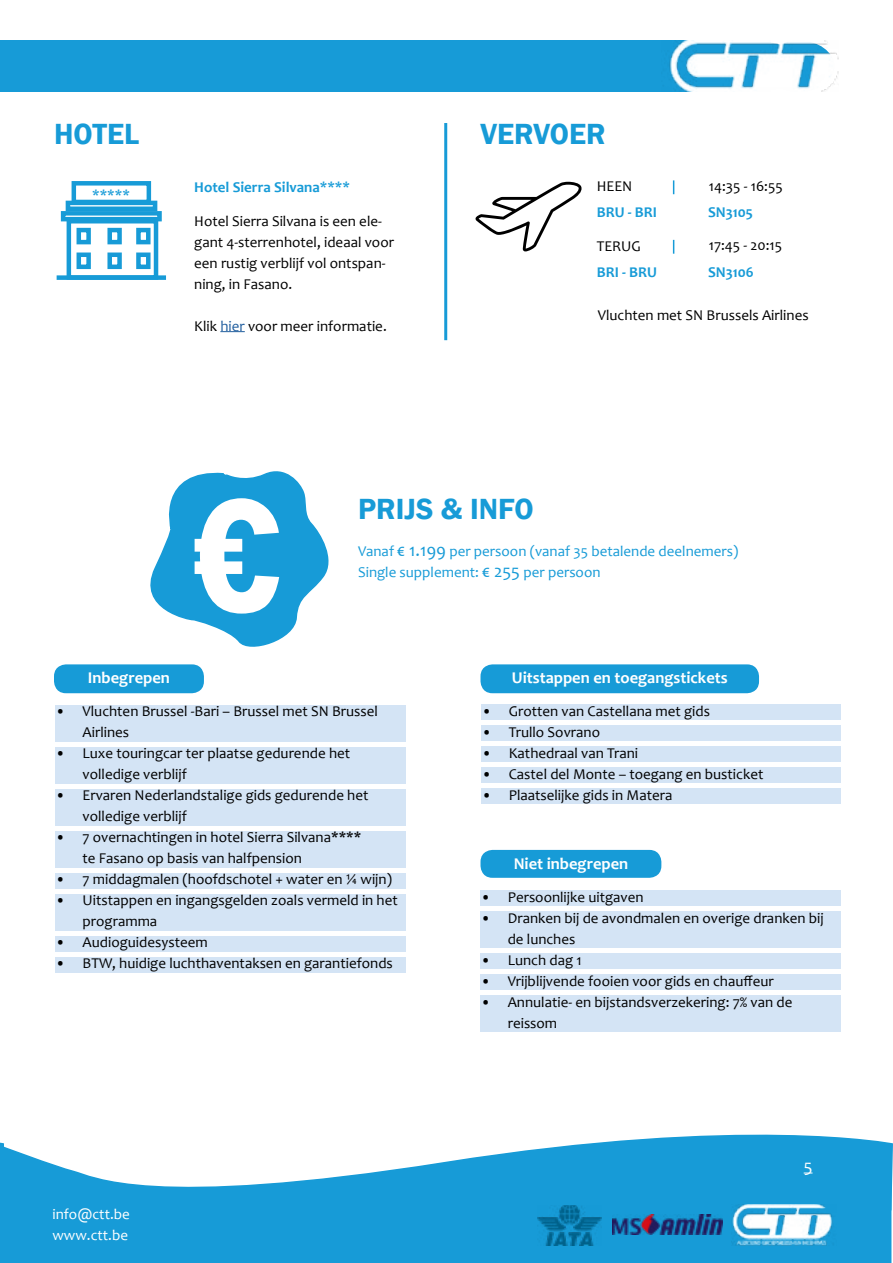
<style>
.page{position:relative;width:893px;height:1263px;background:#fff}
.page>*{position:absolute;margin:0;border:0;box-sizing:border-box;transform-origin:0 0}
.t1{font:600 168px "Franklin Gothic";color:#fff;scale:.89 1}
.t2{font:600 30px "Franklin Gothic";color:#179bd7}
.t3{font:18px "Candara";color:#fff}
.t4{font:700 16.5px "Candara";color:#fff}
.t5{font:15px/21px "Candara";color:#000}
.t6{font:15px "Candara";color:#179bd7}
.t7{font:700 15px "Candara";color:#179bd7}
.t8{font:15px/21px "Candara";color:#fff}
.s1{color:#215e9e}
.s2{font-size:18px}
</style>
<div class="page">
<svg style="left:5px;top:1134px;width:888px;height:77px"></svg>
<div style="left:5px;top:1187px;width:886px;height:76px;background:#179bd7"></div>
<img style="left:731px;top:1204px;width:105px;height:41px">
<img style="left:612px;top:1214px;width:110px;height:20px">
<img style="left:538px;top:1205px;width:63px;height:41px">
<svg style="left:0;top:1142px;width:5px;height:121px"></svg>
<div style="left:72px;top:181px;width:79px;height:23px;border:4px solid #179bd7"></div>
<div style="left:66px;top:201px;width:91px;height:10px;border:4px solid #179bd7"></div>
<div style="left:61px;top:211px;width:101px;height:10px;border:4px solid #179bd7"></div>
<div style="left:67px;top:219px;width:91px;height:61px;border:4px solid #179bd7"></div>
<div style="left:57px;top:275px;width:109px;height:5px;background:#179bd7"></div>
<div style="left:77px;top:228px;width:14px;height:16px;border:4px solid #179bd7"></div>
<div style="left:107px;top:228px;width:15px;height:16px;border:4px solid #179bd7"></div>
<div style="left:136px;top:228px;width:15px;height:16px;border:4px solid #179bd7"></div>
<div style="left:77px;top:252px;width:14px;height:17px;border:4px solid #179bd7"></div>
<div style="left:107px;top:252px;width:15px;height:17px;border:4px solid #179bd7"></div>
<div style="left:136px;top:252px;width:15px;height:17px;border:4px solid #179bd7"></div>
<svg style="left:150px;top:471px;width:179px;height:176px"></svg>
<div style="left:54px;top:664px;width:150px;height:29px;background:#179bd7;border-radius:12px"></div>
<div style="left:480px;top:664px;width:279px;height:29px;background:#179bd7;border-radius:12px"></div>
<div style="left:480px;top:850px;width:181px;height:28px;background:#179bd7;border-radius:12px"></div>
<div style="left:0;top:41px;width:770px;height:51px;background:#179bd7"></div>
<img style="left:662px;top:40px;width:177px;height:52px">
<svg style="left:475px;top:181px;width:107px;height:71px"></svg>
<div style="left:56px;top:705px;width:350px;height:36px;background:#d4e4f5"></div>
<div style="left:56px;top:747px;width:350px;height:36px;background:#d4e4f5"></div>
<div style="left:56px;top:789px;width:350px;height:36px;background:#d4e4f5"></div>
<div style="left:56px;top:831px;width:350px;height:36px;background:#d4e4f5"></div>
<div style="left:56px;top:873px;width:350px;height:15px;background:#d4e4f5"></div>
<div style="left:56px;top:894px;width:350px;height:36px;background:#d4e4f5"></div>
<div style="left:56px;top:936px;width:350px;height:15px;background:#d4e4f5"></div>
<div style="left:56px;top:957px;width:350px;height:15px;background:#d4e4f5"></div>
<svg style="left:220px;top:331px;width:25px;height:1px"></svg>
<svg style="left:673px;top:180px;width:1px;height:14px"></svg>
<svg style="left:673px;top:240px;width:1px;height:14px"></svg>
<hr style="left:444px;top:123px;width:3px;height:217px;background:#179bd7">
<div style="left:482px;top:705px;width:359px;height:15px;background:#d4e4f5"></div>
<div style="left:482px;top:726px;width:359px;height:15px;background:#d4e4f5"></div>
<div style="left:482px;top:747px;width:359px;height:15px;background:#d4e4f5"></div>
<div style="left:482px;top:768px;width:359px;height:15px;background:#d4e4f5"></div>
<div style="left:482px;top:789px;width:359px;height:15px;background:#d4e4f5"></div>
<div style="left:481px;top:891px;width:360px;height:15px;background:#d4e4f5"></div>
<div style="left:481px;top:912px;width:360px;height:36px;background:#d4e4f5"></div>
<div style="left:481px;top:954px;width:360px;height:15px;background:#d4e4f5"></div>
<div style="left:481px;top:975px;width:360px;height:15px;background:#d4e4f5"></div>
<div style="left:481px;top:996px;width:360px;height:36px;background:#d4e4f5"></div>
<h2 class="t2" style="left:54px;top:116px;width:87px">HOTEL</h2>
<h2 class="t2" style="left:480px;top:116px;width:127px">VERVOER</h2>
<p class="t6" style="left:92px;top:186px;width:39px">*****</p>
<p class="t7" style="left:194px;top:178px;width:157px">Hotel Sierra Silvana****</p>
<p class="t5" style="left:709px;top:175px;width:76px">14:35 - 16:55</p>
<p class="t5" style="left:597px;top:176px;width:37px">HEEN</p>
<p class="t7" style="left:597px;top:203px;width:62px">BRU - BRI</p>
<p class="t7" style="left:708px;top:203px;width:46px">SN3105</p>
<p class="t5" style="left:194px;top:210px;width:201px">Hotel Sierra Silvana is een ele&shy;gant 4-sterrenhotel, ideaal voor een rustig verblijf vol ontspan&shy;ning, in Fasano.</p>
<p class="t5" style="left:194px;top:315px;width:194px">Klik <span class="s1">hier</span> voor meer informatie.</p>
<p class="t5" style="left:597px;top:235px;width:46px">TERUG</p>
<p class="t7" style="left:597px;top:263px;width:62px">BRI - BRU</p>
<p class="t7" style="left:708px;top:263px;width:47px">SN3106</p>
<p class="t5" style="left:709px;top:235px;width:75px">17:45 - 20:15</p>
<p class="t5" style="left:598px;top:305px;width:212px">Vluchten met SN Brussels Airlines</p>
<p class="t4" style="left:88px;top:668px;width:83px">Inbegrepen</p>
<h1 class="t1" style="left:192px;top:452px;width:100px">€</h1>
<h2 class="t2" style="left:358px;top:491px;width:177px">PRIJS &amp; INFO</h2>
<p class="t6" style="left:358px;top:541px;width:382px">Vanaf <span class="s2">€ 1.199</span> per persoon (vanaf 35 betalende deelnemers)</p>
<p class="t6" style="left:358px;top:562px;width:244px">Single supplement: <span class="s2">€ 255</span> per persoon</p>
<p class="t4" style="left:512px;top:668px;width:217px">Uitstappen en toegangstickets</p>
<p class="t5" style="left:83px;top:701px;width:297px;text-indent:-27px">• Vluchten Brussel -Bari – Brussel met SN Brussel<br>Airlines</p>
<p class="t5" style="left:83px;top:743px;width:269px;text-indent:-27px">• Luxe touringcar ter plaatse gedurende het volledige verblijf</p>
<p class="t5" style="left:83px;top:785px;width:287px;text-indent:-27px">• Ervaren Nederlandstalige gids gedurende het volledige verblijf</p>
<p class="t5" style="left:83px;top:827px;width:280px;text-indent:-27px">• 7 overnachtingen in hotel Sierra Silvana**** te Fasano op basis van halfpension</p>
<p class="t5" style="left:56px;top:869px;width:338px">• 7 middagmalen (hoofdschotel + water en ¼ wijn)</p>
<p class="t5" style="left:83px;top:890px;width:317px;text-indent:-27px">• Uitstappen en ingangsgelden zoals vermeld in het programma</p>
<p class="t5" style="left:56px;top:932px;width:154px">• Audioguidesysteem</p>
<p class="t5" style="left:56px;top:953px;width:339px">• BTW, huidige luchthaventaksen en garantiefonds</p>
<p class="t8" style="left:52px;top:1203px;width:79px">info@ctt.be www.ctt.be</p>
<p class="t5" style="left:482px;top:700px;width:230px">• Grotten van Castellana met gids</p>
<p class="t5" style="left:482px;top:721px;width:120px">• Trullo Sovrano</p>
<p class="t5" style="left:482px;top:742px;width:158px">• Kathedraal van Trani</p>
<p class="t5" style="left:482px;top:763px;width:283px">• Castel del Monte – toegang en busticket</p>
<p class="t5" style="left:482px;top:784px;width:192px">• Plaatselijke gids in Matera</p>
<p class="t4" style="left:514px;top:853px;width:116px">Niet inbegrepen</p>
<p class="t5" style="left:481px;top:886px;width:164px">• Persoonlijke uitgaven</p>
<p class="t5" style="left:508px;top:907px;width:318px;text-indent:-27px">• Dranken bij de avondmalen en overige dranken bij de lunches</p>
<p class="t5" style="left:481px;top:949px;width:102px">• Lunch dag 1</p>
<p class="t5" style="left:481px;top:970px;width:295px">• Vrijblijvende fooien voor gids en chauffeur</p>
<p class="t5" style="left:508px;top:991px;width:286px;text-indent:-27px">• Annulatie- en bijstandsverzekering: 7% van de reissom</p>
<p class="t3" style="left:804px;top:1155px;width:10px">5</p>
</div>
